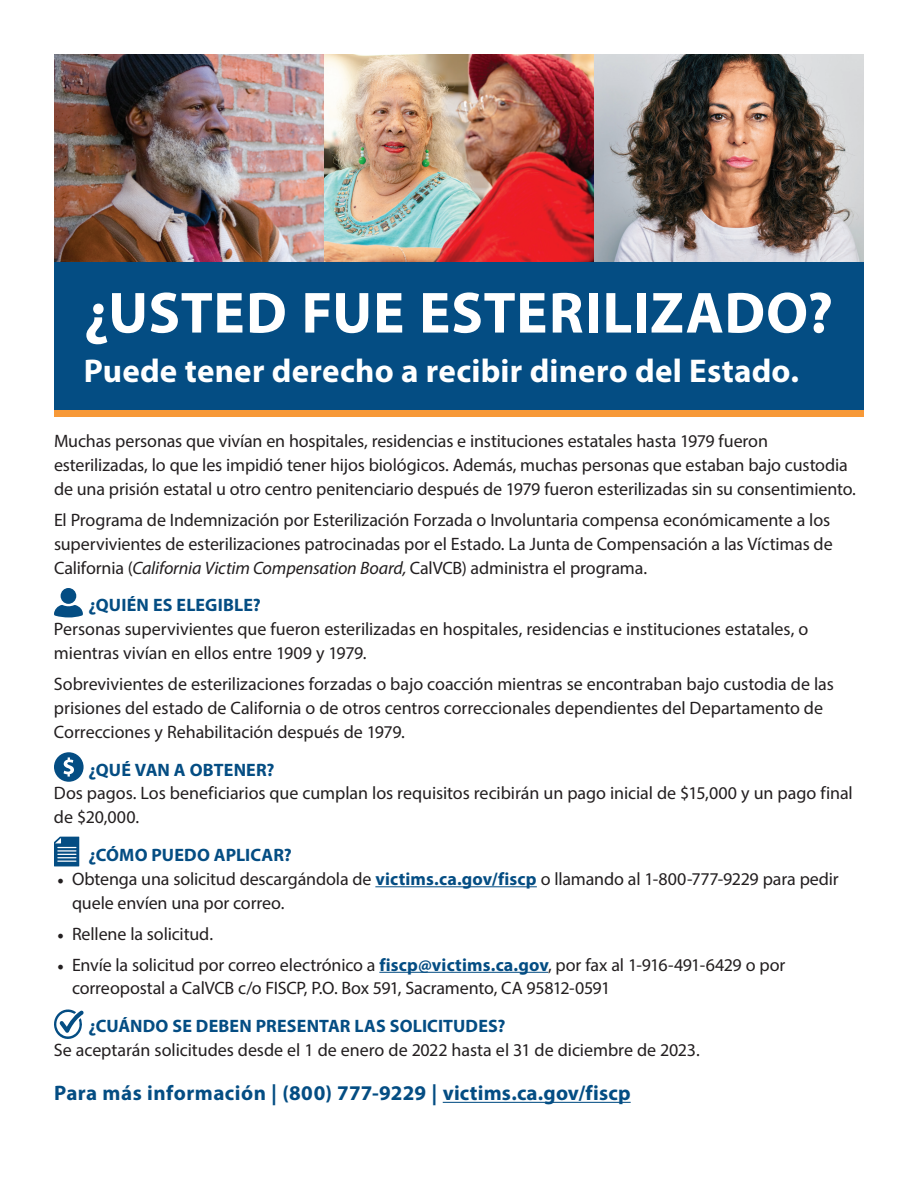
<style>
.page{position:relative;width:918px;height:1188px;background:#fff}
.page>*{position:absolute;margin:0;border:0;box-sizing:border-box;transform-origin:0 0}
.t1{font:700 58.5px "Myriad Pro";letter-spacing:.015em;color:#fff}
.t2{font:700 33px "Myriad Pro";letter-spacing:.005em;color:#fff}
.t3{font:700 21px "Myriad Pro";letter-spacing:.015em;color:#044d83}
.t4{font:18px/24px "Myriad Pro";letter-spacing:-.005em;color:#231f20}
.t5{font:700 18px "Myriad Pro";letter-spacing:.01em;color:#044d83}
.s1{font-style:italic}
.s2{font-family:"Minion Pro"}
.s3{font-weight:700;color:#044d83}
</style>
<div class="page">
<img style="left:594px;top:54px;width:270px;height:208px">
<img style="left:324px;top:54px;width:270px;height:208px">
<img style="left:54px;top:54px;width:270px;height:208px">
<div style="left:54px;top:262px;width:810px;height:148px;background:#044d83"></div>
<hr style="left:375px;top:886px;width:162px;height:1px;background:#044d83">
<hr style="left:379px;top:972px;width:169px;height:1px;background:#044d83">
<hr style="left:443px;top:1102px;width:188px;height:1px;background:#044d83">
<svg style="left:54px;top:588px;width:29px;height:30px"></svg>
<div style="left:61px;top:588px;width:15px;height:16px;background:#044d83;border-radius:50%"></div>
<svg style="left:54px;top:837px;width:25px;height:29px"></svg>
<div style="left:54px;top:752px;width:30px;height:30px;background:#044d83;border-radius:50%"></div>
<svg style="left:64px;top:757px;width:10px;height:20px"></svg>
<svg style="left:54px;top:1009px;width:30px;height:30px"></svg>
<div style="left:54px;top:410px;width:810px;height:7px;background:#f79938"></div>
<h1 class="t1" style="left:84px;top:275px;width:751px">¿USTED FUE ESTERILIZADO?</h1>
<h2 class="t2" style="left:84px;top:349px;width:717px">Puede tener derecho a recibir dinero del Estado.</h2>
<p class="t4" style="left:54px;top:429px;width:804px">Muchas personas que vivían en hospitales, residencias e instituciones estatales hasta 1979 fueron esterilizadas, lo que les impidió tener hijos biológicos. Además, muchas personas que estaban bajo custodia de una prisión estatal u otro centro penitenciario después de 1979 fueron esterilizadas sin su consentimiento.</p>
<p class="t4" style="left:54px;top:507px;width:780px">El Programa de Indemnización por Esterilización Forzada o Involuntaria compensa económicamente a los supervivientes de esterilizaciones patrocinadas por el Estado. La Junta de Compensación a las Víctimas de<br>California (<span class="s1">California Victim Compensation Board,</span> CalVCB) administra el programa.</p>
<h3 class="t5" style="left:88px;top:593px;width:174px">¿QUIÉN ES ELEGIBLE?</h3>
<p class="t4" style="left:54px;top:617px;width:756px">Personas supervivientes que fueron esterilizadas en hospitales, residencias e instituciones estatales, o mientras vivían en ellos entre 1909 y 1979.</p>
<p class="t4" style="left:54px;top:672px;width:781px">Sobrevivientes de esterilizaciones forzadas o bajo coacción mientras se encontraban bajo custodia de las prisiones del estado de California o de otros centros correccionales dependientes del Departamento de<br>Correcciones y Rehabilitación después de 1979.</p>
<h3 class="t5" style="left:88px;top:758px;width:188px">¿QUÉ VAN A OBTENER?</h3>
<p class="t4" style="left:54px;top:781px;width:800px">Dos pagos. Los beneficiarios que cumplan los requisitos recibirán un pago inicial de $15,000 y un pago final de $20,000.</p>
<h3 class="t5" style="left:88px;top:843px;width:205px">¿CÓMO PUEDO APLICAR?</h3>
<p class="t4" style="left:72px;top:867px;width:768px;text-indent:-15px"><span class="s2">•</span> Obtenga una solicitud descargándola de <span class="s3">victims.ca.gov/fiscp</span> o llamando al 1-800-777-9229 para pedir quele envíen una por correo.</p>
<p class="t4" style="left:57px;top:921px;width:158px"><span class="s2">•</span> Rellene la solicitud.</p>
<p class="t4" style="left:72px;top:952px;width:715px;text-indent:-15px"><span class="s2">•</span> Envíe la solicitud por correo electrónico a <span class="s3">fiscp@victims.ca.gov</span>, por fax al 1-916-491-6429 o por correopostal a CalVCB c/o FISCP, P.O. Box 591, Sacramento, CA 95812-0591</p>
<h3 class="t5" style="left:88px;top:1014px;width:419px">¿CUÁNDO SE DEBEN PRESENTAR LAS SOLICITUDES?</h3>
<p class="t4" style="left:54px;top:1038px;width:647px">Se aceptarán solicitudes desde el 1 de enero de 2022 hasta el 31 de diciembre de 2023.</p>
<p class="t3" style="left:54px;top:1079px;width:578px">Para más información | (800) 777-9229 | victims.ca.gov/fiscp</p>
</div>
